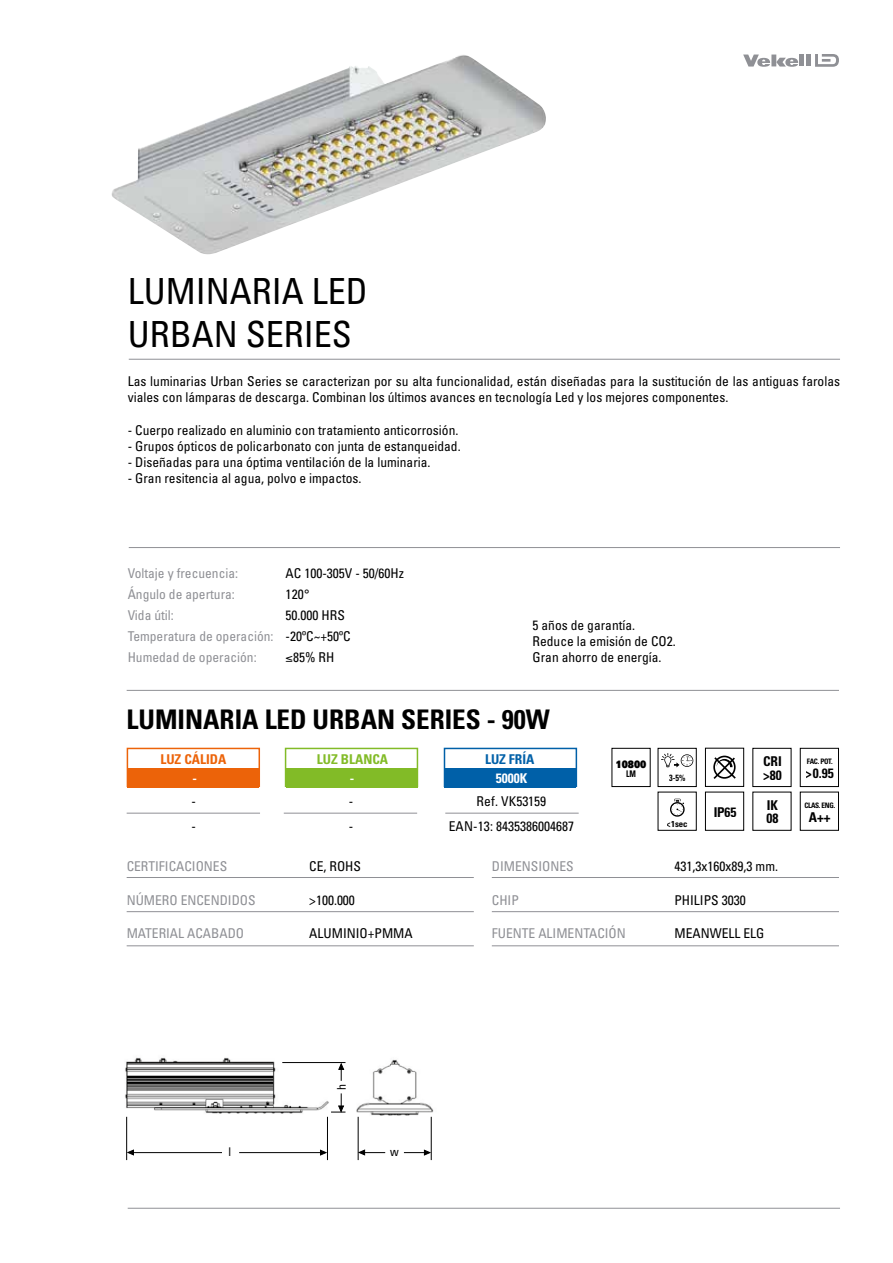
<style>
.page{position:relative;width:893px;height:1263px;background:#fff}
.page>*{position:absolute;margin:0;border:0;box-sizing:border-box;transform-origin:0 0}
.t1{font:condensed 36px/43.2px "Univers";color:#000}
.t2{font:700 condensed 27px "Univers";color:#000}
.t3{font:condensed 13.5px/21px "Univers";color:#000}
.t4{font:condensed 13.5px/21px "Univers";color:#8f9095}
.t5{font:700 condensed 13.5px/13.5px "Univers";color:#000}
.t6{font:700 condensed 13.5px "Univers";color:#ec6309}
.t7{font:700 condensed 13.5px "Univers";color:#82bb27}
.t8{font:700 condensed 13.5px "Univers";color:#0060a8}
.t9{font:700 condensed 13.5px "Univers";color:#fff}
.t10{font:condensed 12px "Univers";color:#000}
.t11{font:900 10.2px "Univers";letter-spacing:-.01em;color:#000;scale:.86 1}
.t12{font:700 condensed 9.15px "Univers";color:#000;scale:.86 1}
.t13{font:700 condensed 9px "Univers";color:#000;scale:.9 1}
.t14{font:700 condensed 8.85px "Univers";color:#000}
.t15{font:700 condensed 7.5px "Univers";letter-spacing:-.04em;color:#000}
</style>
<div class="page">
<hr style="left:128px;top:1208px;width:712px;height:1px;background:#8f9095">
<div style="left:799px;top:55px;width:5px;height:11px;background:#8f9095"></div>
<div style="left:806px;top:55px;width:5px;height:11px;background:#8f9095"></div>
<svg style="left:743px;top:55px;width:55px;height:12px"></svg>
<svg style="left:815px;top:54px;width:24px;height:13px"></svg>
<hr style="left:129px;top:359px;width:711px;height:1px;background:#8f9095">
<hr style="left:129px;top:547px;width:711px;height:1px;background:#8f9095">
<img style="left:111px;top:55px;width:435px;height:200px">
<img style="left:125px;top:1057px;width:205px;height:64px">
<img style="left:356px;top:1059px;width:78px;height:64px">
<hr style="left:127px;top:690px;width:712px;height:1px;background:#8f9095">
<hr style="left:127px;top:813px;width:133px;height:1px;background:#8f9095">
<hr style="left:127px;top:877px;width:347px;height:1px;background:#8f9095">
<hr style="left:492px;top:877px;width:347px;height:1px;background:#8f9095">
<hr style="left:127px;top:911px;width:347px;height:1px;background:#8f9095">
<hr style="left:492px;top:911px;width:347px;height:1px;background:#8f9095">
<hr style="left:127px;top:945px;width:347px;height:1px;background:#8f9095">
<hr style="left:492px;top:945px;width:347px;height:1px;background:#8f9095">
<hr style="left:284px;top:813px;width:133px;height:1px;background:#8f9095">
<hr style="left:445px;top:813px;width:134px;height:1px;background:#8f9095">
<div style="left:611px;top:748px;width:40px;height:39px;border:1px solid #000"></div>
<div style="left:657px;top:748px;width:40px;height:39px;border:1px solid #000"></div>
<svg style="left:661px;top:753px;width:32px;height:14px"></svg>
<div style="left:705px;top:791px;width:39px;height:40px;border:1px solid #000"></div>
<div style="left:752px;top:748px;width:40px;height:39px;border:1px solid #000"></div>
<div style="left:800px;top:748px;width:39px;height:39px;border:1px solid #000"></div>
<div style="left:800px;top:791px;width:39px;height:40px;border:1px solid #000"></div>
<div style="left:657px;top:791px;width:40px;height:40px;border:1px solid #000"></div>
<svg style="left:670px;top:799px;width:15px;height:18px"></svg>
<div style="left:705px;top:748px;width:39px;height:39px;border:1px solid #000"></div>
<svg style="left:713px;top:755px;width:23px;height:24px"></svg>
<svg style="left:127px;top:1149px;width:7px;height:7px"></svg>
<svg style="left:319px;top:1149px;width:8px;height:7px"></svg>
<hr style="left:132px;top:1152px;width:90px;height:1px;background:#000">
<hr style="left:239px;top:1152px;width:86px;height:1px;background:#000">
<svg style="left:338px;top:1063px;width:7px;height:18px"></svg>
<svg style="left:404px;top:1149px;width:27px;height:7px"></svg>
<svg style="left:357px;top:1149px;width:28px;height:7px"></svg>
<hr style="left:327px;top:1117px;width:1px;height:43px;background:#000">
<hr style="left:282px;top:1062px;width:63px;height:1px;background:#000">
<hr style="left:431px;top:1117px;width:1px;height:43px;background:#000">
<hr style="left:126px;top:1117px;width:1px;height:43px;background:#000">
<svg style="left:331px;top:1093px;width:14px;height:20px"></svg>
<hr style="left:358px;top:1117px;width:1px;height:43px;background:#000">
<div style="left:128px;top:768px;width:131px;height:19px;background:#ec6309"></div>
<div style="left:286px;top:768px;width:131px;height:19px;background:#82bb27"></div>
<div style="left:445px;top:768px;width:131px;height:19px;background:#0060a8"></div>
<div style="left:127px;top:748px;width:133px;height:39px;border:2px solid #ec6309"></div>
<div style="left:285px;top:748px;width:133px;height:39px;border:2px solid #82bb27"></div>
<div style="left:444px;top:748px;width:133px;height:39px;border:2px solid #0060a8"></div>
<h1 class="t1" style="left:128px;top:269px;width:241px">LUMINARIA LED<br>URBAN SERIES</h1>
<p class="t3" style="left:128px;top:373px;width:714px;line-height:16.2px">Las luminarias Urban Series se caracterizan por su alta funcionalidad, están diseñadas para la sustitución de las antiguas farolas viales con lámparas de descarga. Combinan los últimos avances en tecnología Led y los mejores componentes.</p>
<p class="t3" style="left:128px;top:419px;width:332px">- Cuerpo realizado en aluminio con tratamiento anticorrosión.</p>
<p class="t3" style="left:128px;top:435px;width:334px">- Grupos ópticos de policarbonato con junta de estanqueidad.</p>
<p class="t3" style="left:128px;top:451px;width:304px">- Diseñadas para una óptima ventilación de la luminaria.</p>
<p class="t3" style="left:128px;top:468px;width:235px">- Gran resitencia al agua, polvo e impactos.</p>
<p class="t4" style="left:128px;top:563px;width:147px">Voltaje y frecuencia:<br>Ángulo de apertura:<br>Vida útil:<br>Temperatura de operación:<br>Humedad de operación:</p>
<p class="t3" style="left:286px;top:563px;width:120px">AC 100-305V - 50/60Hz<br>120°<br>50.000 HRS -20ºC~+50ºC<br>≤85% RH</p>
<p class="t3" style="left:533px;top:617px;width:145px;line-height:16.2px">5 años de garantía.<br>Reduce la emisión de CO2.<br>Gran ahorro de energía.</p>
<h2 class="t2" style="left:127px;top:702px;width:424px">LUMINARIA LED URBAN SERIES - 90W</h2>
<p class="t6" style="left:160px;top:751px;width:67px">LUZ CÁLIDA</p>
<p class="t7" style="left:317px;top:751px;width:73px">LUZ BLANCA</p>
<p class="t8" style="left:485px;top:751px;width:51px">LUZ FRÍA</p>
<p class="t9" style="left:192px;top:770px;width:6px">-</p>
<p class="t9" style="left:350px;top:770px;width:6px">-</p>
<p class="t9" style="left:496px;top:770px;width:33px">5000K</p>
<p class="t3" style="left:192px;top:788px;width:6px;line-height:25.2px">- -</p>
<p class="t3" style="left:349px;top:788px;width:6px;line-height:25.2px">- -</p>
<p class="t3" style="left:449px;top:788px;width:127px;line-height:25.2px;text-align:center">Ref. VK53159<br>EAN-13: 8435386004687</p>
<p class="t4" style="left:127px;top:855px;width:102px">CERTIFICACIONES</p>
<p class="t4" style="left:127px;top:889px;width:131px">NÚMERO ENCENDIDOS</p>
<p class="t4" style="left:127px;top:923px;width:119px">MATERIAL ACABADO</p>
<p class="t11" style="left:616px;top:758px;width:37px">10800</p>
<p class="t12" style="left:626px;top:768px;width:13px">LM</p>
<p class="t3" style="left:309px;top:855px;width:53px">CE, ROHS</p>
<p class="t3" style="left:309px;top:889px;width:47px">&gt;100.000</p>
<p class="t3" style="left:309px;top:923px;width:105px">ALUMINIO+PMMA</p>
<p class="t4" style="left:492px;top:855px;width:83px">DIMENSIONES</p>
<p class="t4" style="left:492px;top:889px;width:29px">CHIP</p>
<p class="t4" style="left:492px;top:923px;width:135px">FUENTE ALIMENTACIÓN</p>
<p class="t13" style="left:669px;top:773px;width:20px">3-5%</p>
<p class="t14" style="left:667px;top:819px;width:22px">&lt;1sec</p>
<p class="t5" style="left:763px;top:754px;width:20px">CRI &gt;80</p>
<p class="t15" style="left:807px;top:757px;width:27px">FAC. POT.</p>
<p class="t5" style="left:806px;top:766px;width:29px">&gt;0.95</p>
<p class="t15" style="left:804px;top:801px;width:32px">CLAS. ENG.</p>
<p class="t5" style="left:809px;top:810px;width:23px">A++</p>
<p class="t5" style="left:713px;top:805px;width:25px">IP65</p>
<p class="t5" style="left:766px;top:798px;width:13px">IK<br>08</p>
<p class="t3" style="left:674px;top:855px;width:105px">431,3x160x89,3 mm.</p>
<p class="t3" style="left:674px;top:889px;width:73px">PHILIPS 3030</p>
<p class="t3" style="left:674px;top:923px;width:91px">MEANWELL ELG</p>
<p class="t10" style="left:229px;top:1144px;width:4px">l</p>
<p class="t10" style="left:334px;top:1090px;width:7px;rotate:-90deg">h</p>
<p class="t10" style="left:390px;top:1144px;width:10px">w</p>
</div>
